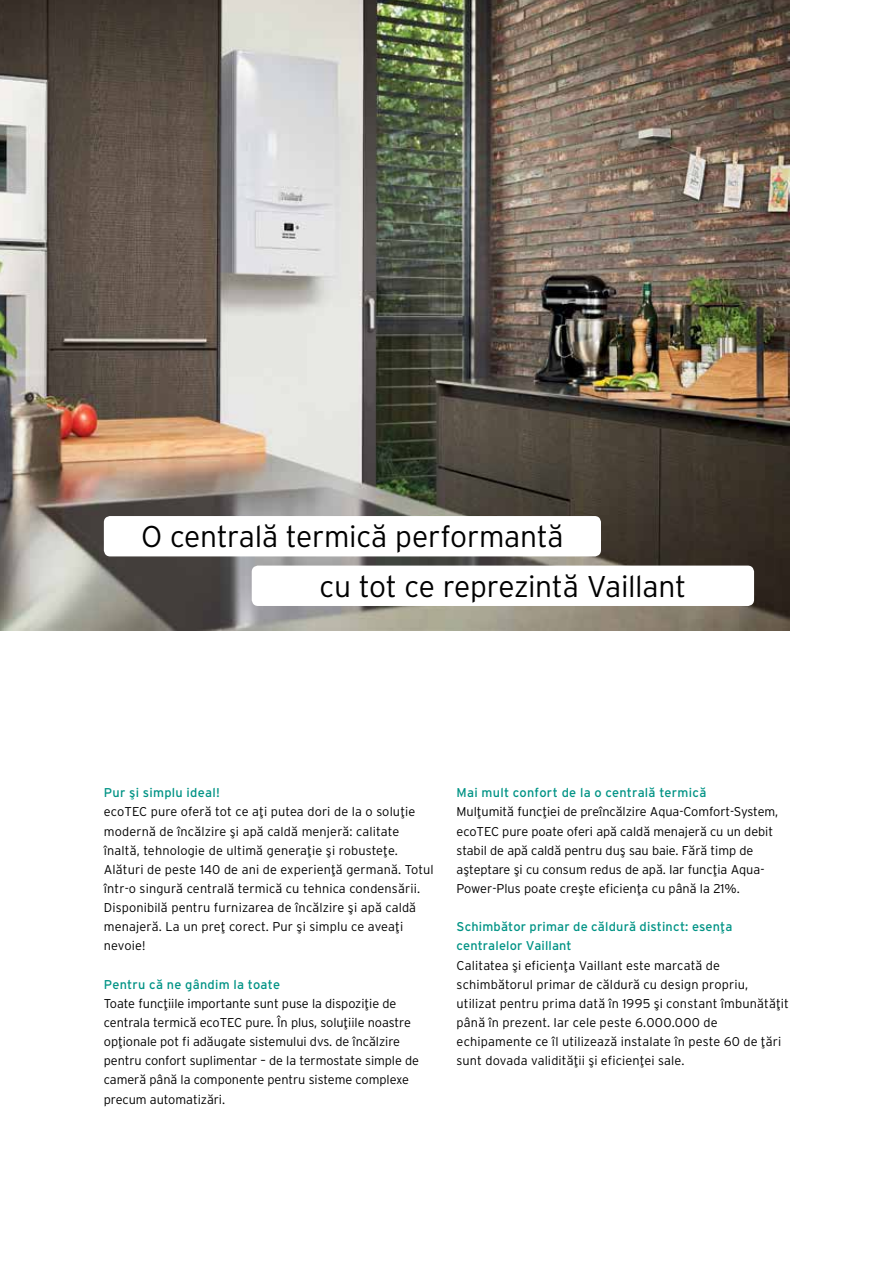
<style>
.page{position:relative;width:893px;height:1263px;background:#fff}
.page>*{position:absolute;margin:0;border:0;box-sizing:border-box;transform-origin:0 0}
.t1{font:300 30px "Interstate OT";letter-spacing:-.01em;color:#000}
.t2{font:300 12.75px/19.2px "Interstate OT";color:#000}
.t3{font:12.75px/19.2px "Interstate OT";letter-spacing:.015em;color:#009385}
</style>
<div class="page">
<img style="left:0;top:0;width:789px;height:630px">
<div style="left:252px;top:566px;width:502px;height:40px;background:#fff;border-radius:6px"></div>
<div style="left:104px;top:516px;width:497px;height:40px;background:#fff;border-radius:6px"></div>
<h1 class="t1" style="left:141px;top:520px;width:424px">O centrală termică performantă</h1>
<h1 class="t1" style="left:320px;top:569px;width:368px">cu tot ce reprezintă Vaillant</h1>
<p class="t3" style="left:104px;top:783px;width:118px">Pur şi simplu ideal!</p>
<p class="t2" style="left:104px;top:802px;width:331px">ecoTEC pure oferă tot ce aţi putea dori de la o soluţie modernă de încălzire şi apă caldă menjeră: calitate înaltă, tehnologie de ultimă generaţie şi robusteţe.<br>Alături de peste 140 de ani de experienţă germană. Totul într-o singură centrală termică cu tehnica condensării.<br>Disponibilă pentru furnizarea de încălzire şi apă caldă menajeră. La un preţ corect. Pur şi simplu ce aveaţi nevoie!</p>
<p class="t3" style="left:104px;top:974px;width:178px">Pentru că ne gândim la toate</p>
<p class="t2" style="left:104px;top:994px;width:317px">Toate funcţiile importante sunt puse la dispoziţie de centrala termică ecoTEC pure. În plus, soluţiile noastre opţionale pot fi adăugate sistemului dvs. de încălzire pentru confort suplimentar – de la termostate simple de cameră până la componente pentru sisteme complexe precum automatizări.</p>
<p class="t3" style="left:457px;top:783px;width:251px">Mai mult confort de la o centrală termică</p>
<p class="t2" style="left:457px;top:802px;width:323px">Mulţumită funcţiei de preîncălzire Aqua-Comfort-System, ecoTEC pure poate oferi apă caldă menajeră cu un debit stabil de apă caldă pentru duş sau baie. Fără timp de aşteptare şi cu consum redus de apă. Iar funcţia Aqua-Power-Plus poate creşte eficienţa cu până la 21%.</p>
<p class="t3" style="left:457px;top:917px;width:277px">Schimbător primar de căldură distinct: esenţa centralelor Vaillant</p>
<p class="t2" style="left:457px;top:955px;width:334px">Calitatea şi eficienţa Vaillant este marcată de schimbătorul primar de căldură cu design propriu, utilizat pentru prima dată în 1995 şi constant îmbunătăţit până în prezent. Iar cele peste 6.000.000 de echipamente ce îl utilizează instalate în peste 60 de ţări sunt dovada validităţii şi eficienţei sale.</p>
</div>
